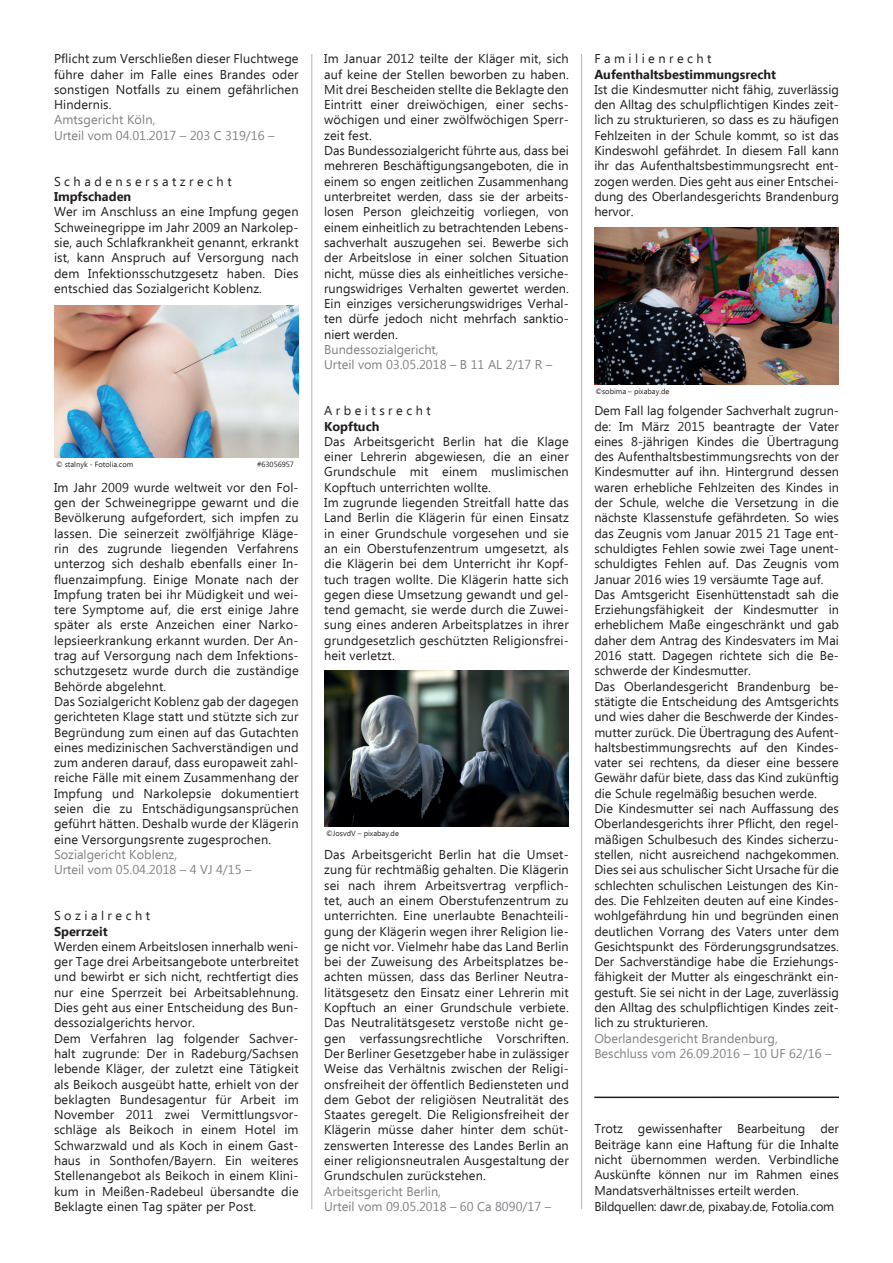
<style>
.page{position:relative;width:893px;height:1263px;background:#fff}
.page>*{position:absolute;margin:0;border:0;box-sizing:border-box;transform-origin:0 0}
.t1{font:12.75px/15.3px "Ebrima";letter-spacing:.01em;color:#231f20;text-align:justify}
.t2{font:12.75px/15.3px "Ebrima";color:#808285}
.t3{font:700 12.75px "Ebrima";color:#231f20}
.t4{font:12.75px "Ebrima";letter-spacing:-.02em;color:#231f20}
.t5{font:7.5px "Ebrima";color:#231f20}
</style>
<div class="page">
<hr style="left:594px;top:1096px;width:245px;height:2px;background:#231f20">
<hr style="left:311px;top:54px;width:1px;height:1155px;background:#bcbdc0">
<hr style="left:581px;top:54px;width:1px;height:1155px;background:#bcbdc0">
<img style="left:54px;top:305px;width:245px;height:153px">
<img style="left:324px;top:670px;width:245px;height:157px">
<img style="left:594px;top:227px;width:245px;height:158px">
<p class="t1" style="left:54px;top:52px;width:246px">Pflicht zum Verschließen dieser Fluchtwege führe daher im Falle eines Brandes oder sonstigen Notfalls zu einem gefährlichen Hindernis.</p>
<p class="t2" style="left:54px;top:113px;width:222px">Amtsgericht Köln,<br>Urteil vom 04.01.2017 – 203 C 319/16 –</p>
<p class="t1" style="left:54px;top:174px;width:179px">S c h a d e n s e r s a t z r e c h t</p>
<p class="t3" style="left:54px;top:187px;width:79px">Impfschaden</p>
<p class="t1" style="left:54px;top:205px;width:246px">Wer im Anschluss an eine Impfung gegen Schweinegrippe im Jahr 2009 an Narkolep&shy;sie, auch Schlafkrankheit genannt, erkrankt ist, kann Anspruch auf Versorgung nach dem Infektionsschutzgesetz haben. Dies entschied das Sozialgericht Koblenz.</p>
<p class="t5" style="left:56px;top:459px;width:79px">© stalnyk - Fotolia.com</p>
<p class="t5" style="left:257px;top:459px;width:38px">#63056957</p>
<p class="t1" style="left:54px;top:480px;width:246px;text-align:left">Im Jahr 2009 wurde weltweit vor den Fol&shy;gen der Schweinegrippe gewarnt und die Bevölkerung aufgefordert, sich impfen zu lassen. Die seinerzeit zwölfjährige Kläge&shy;rin des zugrunde liegenden Verfahrens unterzog sich deshalb ebenfalls einer In&shy;fluenzaimpfung. Einige Monate nach der Impfung traten bei ihr Müdigkeit und wei&shy;tere Symptome auf, die erst einige Jahre später als erste Anzeichen einer Narko&shy;lepsieerkrankung erkannt wurden. Der An&shy;trag auf Versorgung nach dem Infektions&shy;schutzgesetz wurde durch die zuständige Behörde abgelehnt.<br>Das Sozialgericht Koblenz gab der dagegen gerichteten Klage statt und stützte sich zur Begründung zum einen auf das Gutachten eines medizinischen Sachverständigen und zum anderen darauf, dass europaweit zahl&shy;reiche Fälle mit einem Zusammenhang der Impfung und Narkolepsie dokumentiert seien die zu Entschädigungsansprüchen geführt hätten. Deshalb wurde der Klägerin eine Versorgungsrente zugesprochen.</p>
<p class="t2" style="left:54px;top:848px;width:199px">Sozialgericht Koblenz,<br>Urteil vom 05.04.2018 – 4 VJ 4/15 –</p>
<p class="t1" style="left:54px;top:909px;width:98px">S o z i a l r e c h t</p>
<p class="t3" style="left:54px;top:921px;width:55px">Sperrzeit</p>
<p class="t1" style="left:54px;top:939px;width:246px;text-align:left">Werden einem Arbeitslosen innerhalb weni&shy;ger Tage drei Arbeitsangebote unterbreitet und bewirbt er sich nicht, rechtfertigt dies nur eine Sperrzeit bei Arbeitsablehnung.<br>Dies geht aus einer Entscheidung des Bun&shy;dessozialgerichts hervor.<br>Dem Verfahren lag folgender Sachver&shy;halt zugrunde: Der in Radeburg/Sachsen lebende Kläger, der zuletzt eine Tätigkeit als Beikoch ausgeübt hatte, erhielt von der beklagten Bundesagentur für Arbeit im November 2011 zwei Vermittlungsvor&shy;schläge als Beikoch in einem Hotel im Schwarzwald und als Koch in einem Gast&shy;haus in Sonthofen/Bayern. Ein weiteres Stellenangebot als Beikoch in einem Klini&shy;kum in Meißen-Radebeul übersandte die Beklagte einen Tag später per Post.</p>
<p class="t1" style="left:324px;top:52px;width:246px;text-align:left">Im Januar 2012 teilte der Kläger mit, sich auf keine der Stellen beworben zu haben.<br>Mit drei Bescheiden stellte die Beklagte den Eintritt einer dreiwöchigen, einer sechs&shy;wöchigen und einer zwölfwöchigen Sperr&shy;zeit fest.<br>Das Bundessozialgericht führte aus, dass bei mehreren Beschäftigungsangeboten, die in einem so engen zeitlichen Zusammenhang unterbreitet werden, dass sie der arbeits&shy;losen Person gleichzeitig vorliegen, von einem einheitlich zu betrachtenden Lebens&shy;sachverhalt auszugehen sei. Bewerbe sich der Arbeitslose in einer solchen Situation nicht, müsse dies als einheitliches versiche&shy;rungswidriges Verhalten gewertet werden.<br>Ein einziges versicherungswidriges Verhal&shy;ten dürfe jedoch nicht mehrfach sanktio&shy;niert werden.</p>
<p class="t2" style="left:324px;top:343px;width:230px">Bundessozialgericht,<br>Urteil vom 03.05.2018 – B 11 AL 2/17 R –</p>
<p class="t1" style="left:324px;top:404px;width:108px">A r b e i t s r e c h t</p>
<p class="t3" style="left:324px;top:416px;width:57px">Kopftuch</p>
<p class="t1" style="left:324px;top:434px;width:246px;text-align:left">Das Arbeitsgericht Berlin hat die Klage einer Lehrerin abgewiesen, die an einer Grundschule mit einem muslimischen Kopftuch unterrichten wollte.<br>Im zugrunde liegenden Streitfall hatte das Land Berlin die Klägerin für einen Einsatz in einer Grundschule vorgesehen und sie an ein Oberstufenzentrum umgesetzt, als die Klägerin bei dem Unterricht ihr Kopf&shy;tuch tragen wollte. Die Klägerin hatte sich gegen diese Umsetzung gewandt und gel&shy;tend gemacht, sie werde durch die Zuwei&shy;sung eines anderen Arbeitsplatzes in ihrer grundgesetzlich geschützten Religionsfrei&shy;heit verletzt.</p>
<p class="t5" style="left:326px;top:828px;width:74px">©JosvdV – pixabay.de</p>
<p class="t1" style="left:324px;top:848px;width:246px">Das Arbeitsgericht Berlin hat die Umset&shy;zung für rechtmäßig gehalten. Die Klägerin sei nach ihrem Arbeitsvertrag verpflich&shy;tet, auch an einem Oberstufenzentrum zu unterrichten. Eine unerlaubte Benachteili&shy;gung der Klägerin wegen ihrer Religion lie&shy;ge nicht vor. Vielmehr habe das Land Berlin bei der Zuweisung des Arbeitsplatzes be&shy;achten müssen, dass das Berliner Neutra&shy;litätsgesetz den Einsatz einer Lehrerin mit Kopftuch an einer Grundschule verbiete.<br>Das Neutralitätsgesetz verstoße nicht ge&shy;gen verfassungsrechtliche Vorschriften.<br>Der Berliner Gesetzgeber habe in zulässiger Weise das Verhältnis zwischen der Religi&shy;onsfreiheit der öffentlich Bediensteten und dem Gebot der religiösen Neutralität des Staates geregelt. Die Religionsfreiheit der Klägerin müsse daher hinter dem schüt&shy;zenswerten Interesse des Landes Berlin an einer religionsneutralen Ausgestaltung der Grundschulen zurückstehen.</p>
<p class="t2" style="left:324px;top:1184px;width:228px">Arbeitsgericht Berlin,<br>Urteil vom 09.05.2018 – 60 Ca 8090/17 –</p>
<p class="t1" style="left:594px;top:52px;width:119px">F a m i l i e n r e c h t</p>
<p class="t3" style="left:594px;top:65px;width:183px">Aufenthaltsbestimmungsrecht</p>
<p class="t1" style="left:594px;top:83px;width:246px">Ist die Kindesmutter nicht fähig, zuverlässig den Alltag des schulpflichtigen Kindes zeit&shy;lich zu strukturieren, so dass es zu häufigen Fehlzeiten in der Schule kommt, so ist das Kindeswohl gefährdet. In diesem Fall kann ihr das Aufenthaltsbestimmungsrecht ent&shy;zogen werden. Dies geht aus einer Entschei&shy;dung des Oberlandesgerichts Brandenburg hervor.</p>
<p class="t5" style="left:595px;top:386px;width:75px">©sobima – pixabay.de</p>
<p class="t1" style="left:594px;top:404px;width:246px;text-align:left">Dem Fall lag folgender Sachverhalt zugrun&shy;de: Im März 2015 beantragte der Vater eines 8-jährigen Kindes die Übertragung des Aufenthaltsbestimmungsrechts von der Kindesmutter auf ihn. Hintergrund dessen waren erhebliche Fehlzeiten des Kindes in der Schule, welche die Versetzung in die nächste Klassenstufe gefährdeten. So wies das Zeugnis vom Januar 2015 21 Tage ent&shy;schuldigtes Fehlen sowie zwei Tage unent&shy;schuldigtes Fehlen auf. Das Zeugnis vom Januar 2016 wies 19 versäumte Tage auf.<br>Das Amtsgericht Eisenhüttenstadt sah die Erziehungsfähigkeit der Kindesmutter in erheblichem Maße eingeschränkt und gab daher dem Antrag des Kindesvaters im Mai 2016 statt. Dagegen richtete sich die Be&shy;schwerde der Kindesmutter.<br>Das Oberlandesgericht Brandenburg be&shy;stätigte die Entscheidung des Amtsgerichts und wies daher die Beschwerde der Kindes&shy;mutter zurück. Die Übertragung des Aufent&shy;haltsbestimmungsrechts auf den Kindes&shy;vater sei rechtens, da dieser eine bessere Gewähr dafür biete, dass das Kind zukünftig die Schule regelmäßig besuchen werde.<br>Die Kindesmutter sei nach Auffassung des Oberlandesgerichts ihrer Pflicht, den regel&shy;mäßigen Schulbesuch des Kindes sicherzu&shy;stellen, nicht ausreichend nachgekommen.<br>Dies sei aus schulischer Sicht Ursache für die schlechten schulischen Leistungen des Kin&shy;des. Die Fehlzeiten deuten auf eine Kindes&shy;wohlgefährdung hin und begründen einen deutlichen Vorrang des Vaters unter dem Gesichtspunkt des Förderungsgrundsatzes.<br>Der Sachverständige habe die Erziehungs&shy;fähigkeit der Mutter als eingeschränkt ein&shy;gestuft. Sie sei nicht in der Lage, zuverlässig den Alltag des schulpflichtigen Kindes zeit&shy;lich zu strukturieren.</p>
<p class="t2" style="left:594px;top:1031px;width:239px">Oberlandesgericht Brandenburg,<br>Beschluss vom 26.09.2016 – 10 UF 62/16 –</p>
<p class="t1" style="left:594px;top:1122px;width:246px">Trotz gewissenhafter Bearbeitung der Beiträge kann eine Haftung für die Inhalte nicht übernommen werden. Verbindliche Auskünfte können nur im Rahmen eines Mandatsverhältnisses erteilt werden.</p>
<p class="t4" style="left:594px;top:1197px;width:241px">Bildquellen: dawr.de, pixabay.de, Fotolia.com</p>
</div>
